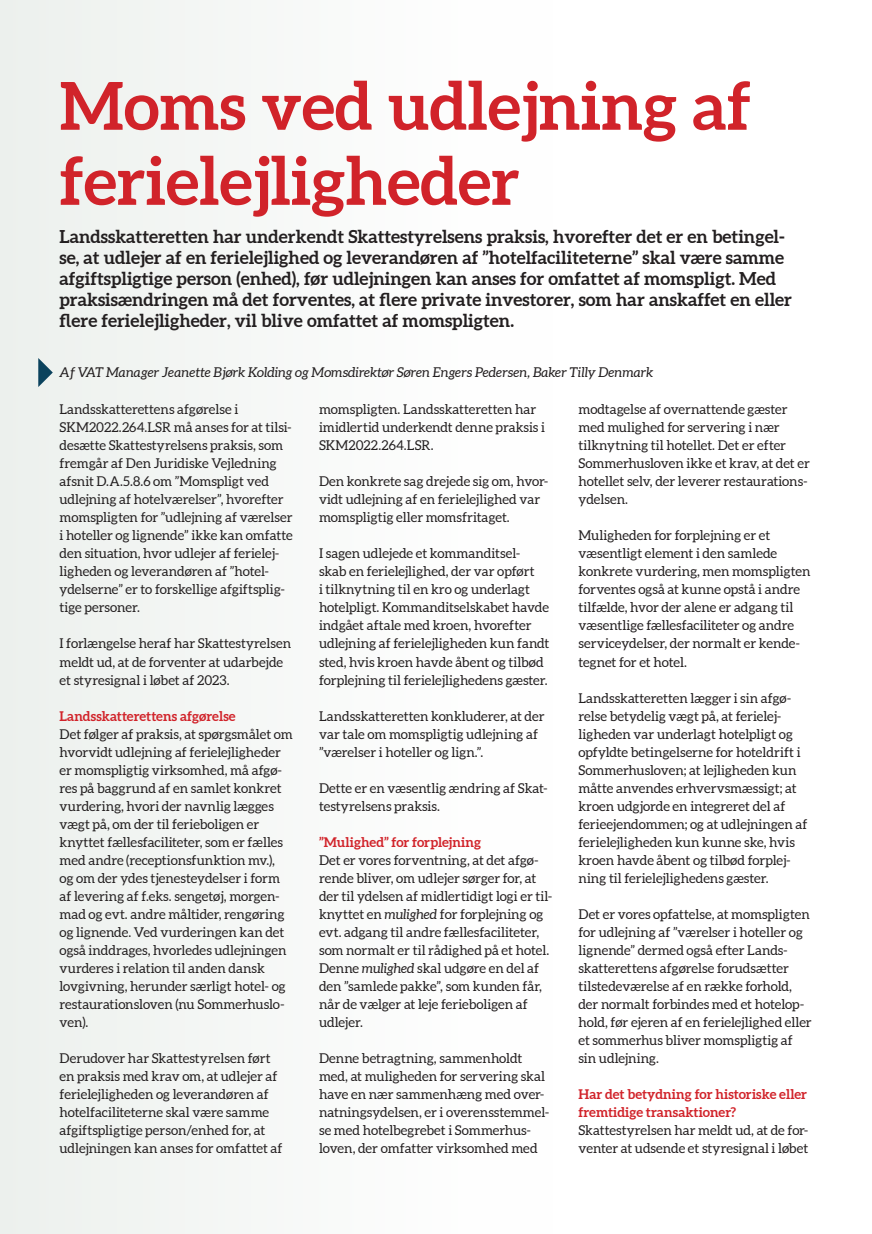
<style>
.page{position:relative;width:872px;height:1234px;background:#fff}
.page>*{position:absolute;margin:0;border:0;box-sizing:border-box;transform-origin:0 0}
.t1{font:700 66px/75px "Aleo";color:#d1232a}
.t2{font:700 18px/21px "Aleo";color:#231f20}
.t3{font:13.5px/18px "Aleo";color:#231f20}
.t4{font:700 13.5px/18px "Aleo";letter-spacing:.005em;color:#d1232a}
.t5{font:italic 13.5px "Aleo";color:#231f20}
.s1{font-style:italic}
</style>
<div class="page">
<div style="left:0;top:0;width:553px;height:1233px;background:#f5f7f5"></div>
<div style="left:458px;top:0;width:95px;height:1233px;background:#fefefe"></div>
<svg style="left:38px;top:358px;width:15px;height:29px"></svg>
<h1 class="t1" style="left:60px;top:72px;width:693px">Moms ved udlejning af ferielejligheder</h1>
<p class="t2" style="left:60px;top:227px;width:734px">Landsskatteretten har underkendt Skattestyrelsens praksis, hvorefter det er en betingel&shy;se, at udlejer af en ferielejlighed og leverandøren af ”hotelfaciliteterne” skal være samme afgiftspligtige person (enhed), før udlejningen kan anses for omfattet af momspligt. Med praksisændringen må det forventes, at flere private investorer, som har anskaffet en eller flere ferielejligheder, vil blive omfattet af momspligten.</p>
<p class="t5" style="left:60px;top:367px;width:595px">Af VAT Manager Jeanette Bjørk Kolding og Momsdirektør Søren Engers Pedersen, Baker Tilly Denmark</p>
<p class="t3" style="left:60px;top:401px;width:235px">Landsskatterettens afgørelse i SKM2022.264.LSR må anses for at tilsi&shy;desætte Skattestyrelsens praksis, som fremgår af Den Juridiske Vejledning afsnit D.A.5.8.6 om ”Momspligt ved udlejning af hotelværelser”, hvorefter momspligten for ”udlejning af værelser i hoteller og lignende” ikke kan omfatte den situation, hvor udlejer af ferielej&shy;ligheden og leverandøren af ”hotel&shy;ydelserne” er to forskellige afgiftsplig&shy;tige personer.</p>
<p class="t3" style="left:60px;top:635px;width:233px">I forlængelse heraf har Skattestyrelsen meldt ud, at de forventer at udarbejde et styresignal i løbet af 2023.</p>
<p class="t4" style="left:60px;top:707px;width:178px">Landsskatterettens afgørelse</p>
<p class="t3" style="left:60px;top:725px;width:235px">Det følger af praksis, at spørgsmålet om hvorvidt udlejning af ferielejligheder er momspligtig virksomhed, må afgø&shy;res på baggrund af en samlet konkret vurdering, hvori der navnlig lægges vægt på, om der til ferieboligen er knyttet fællesfaciliteter, som er fælles med andre (receptionsfunktion mv.),<br>og om der ydes tjenesteydelser i form af levering af f.eks. sengetøj, morgen&shy;mad og evt. andre måltider, rengøring og lignende. Ved vurderingen kan det også inddrages, hvorledes udlejningen vurderes i relation til anden dansk lovgivning, herunder særligt hotel- og restaurationsloven (nu Sommerhuslo&shy;ven).</p>
<p class="t3" style="left:60px;top:1049px;width:224px">Derudover har Skattestyrelsen ført en praksis med krav om, at udlejer af ferielejligheden og leverandøren af hotelfaciliteterne skal være samme afgiftspligtige person/enhed for, at udlejningen kan anses for omfattet af</p>
<p class="t3" style="left:319px;top:401px;width:227px">momspligten. Landsskatteretten har imidlertid underkendt denne praksis i<br>SKM2022.264.LSR.</p>
<p class="t3" style="left:319px;top:473px;width:231px">Den konkrete sag drejede sig om, hvor&shy;vidt udlejning af en ferielejlighed var momspligtig eller momsfritaget.</p>
<p class="t3" style="left:319px;top:545px;width:232px">I sagen udlejede et kommanditsel&shy;skab en ferielejlighed, der var opført<br>i tilknytning til en kro og underlagt hotelpligt. Kommanditselskabet havde indgået aftale med kroen, hvorefter udlejning af ferielejligheden kun fandt sted, hvis kroen havde åbent og tilbød forplejning til ferielejlighedens gæster.</p>
<p class="t3" style="left:319px;top:707px;width:227px">Landsskatteretten konkluderer, at der var tale om momspligtig udlejning af ”værelser i hoteller og lign.”.</p>
<p class="t3" style="left:319px;top:779px;width:230px">Dette er en væsentlig ændring af Skat&shy;testyrelsens praksis.</p>
<p class="t4" style="left:319px;top:833px;width:163px">”Mulighed” for forplejning</p>
<p class="t3" style="left:319px;top:851px;width:235px">Det er vores forventning, at det afgø&shy;rende bliver, om udlejer sørger for, at der til ydelsen af midlertidigt logi er til&shy;knyttet en <span class="s1">mulighed</span> for forplejning og evt. adgang til andre fællesfaciliteter, som normalt er til rådighed på et hotel.<br>Denne <span class="s1">mulighed</span> skal udgøre en del af den ”samlede pakke”, som kunden får, når de vælger at leje ferieboligen af udlejer.</p>
<p class="t3" style="left:319px;top:1049px;width:232px">Denne betragtning, sammenholdt med, at muligheden for servering skal have en nær sammenhæng med over&shy;natningsydelsen, er i overensstemmel&shy;se med hotelbegrebet i Sommerhus&shy;loven, der omfatter virksomhed med</p>
<p class="t3" style="left:578px;top:401px;width:233px">modtagelse af overnattende gæster med mulighed for servering i nær tilknytning til hotellet. Det er efter<br>Sommerhusloven ikke et krav, at det er hotellet selv, der leverer restaurations&shy;ydelsen.</p>
<p class="t3" style="left:578px;top:527px;width:234px">Muligheden for forplejning er et væsentligt element i den samlede konkrete vurdering, men momspligten forventes også at kunne opstå i andre tilfælde, hvor der alene er adgang til væsentlige fællesfaciliteter og andre serviceydelser, der normalt er kende&shy;tegnet for et hotel.</p>
<p class="t3" style="left:578px;top:689px;width:230px">Landsskatteretten lægger i sin afgø&shy;relse betydelig vægt på, at ferielej&shy;ligheden var underlagt hotelpligt og opfyldte betingelserne for hoteldrift i Sommerhusloven; at lejligheden kun måtte anvendes erhvervsmæssigt; at kroen udgjorde en integreret del af ferieejendommen; og at udlejningen af ferielejligheden kun kunne ske, hvis kroen havde åbent og tilbød forplej&shy;ning til ferielejlighedens gæster.</p>
<p class="t3" style="left:578px;top:905px;width:235px">Det er vores opfattelse, at momspligten for udlejning af ”værelser i hoteller og lignende” dermed også efter Lands&shy;skatterettens afgørelse forudsætter tilstedeværelse af en række forhold, der normalt forbindes med et hotelop&shy;hold, før ejeren af en ferielejlighed eller et sommerhus bliver momspligtig af sin udlejning.</p>
<p class="t4" style="left:578px;top:1085px;width:230px">Har det betydning for historiske eller fremtidige transaktioner?</p>
<p class="t3" style="left:578px;top:1121px;width:231px">Skattestyrelsen har meldt ud, at de for&shy;venter at udsende et styresignal i løbet</p>
</div>
